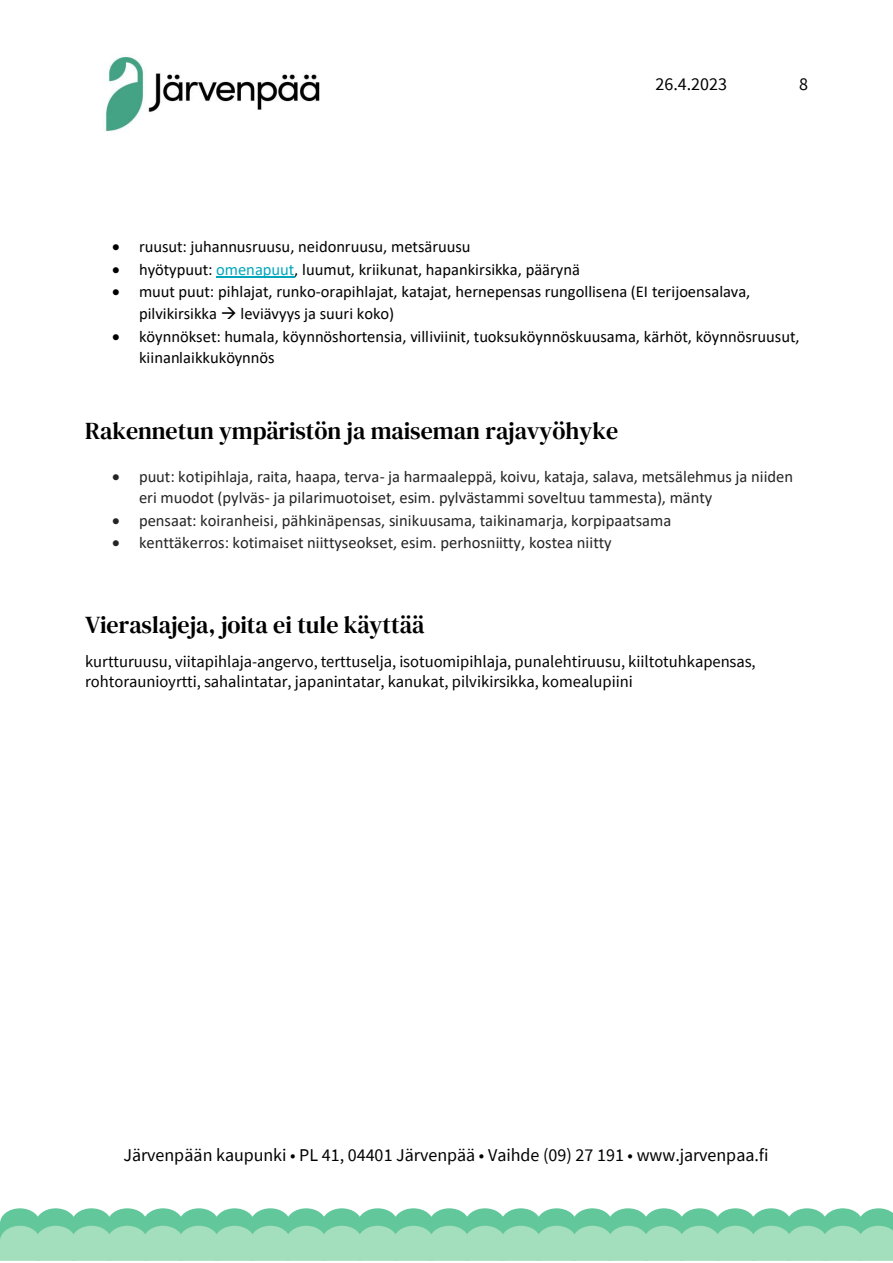
<style>
.page{position:relative;width:893px;height:1263px;background:#fff}
.page>*{position:absolute;margin:0;border:0;box-sizing:border-box;transform-origin:0 0}
.t1{font:24.15px "DM Serif Text";letter-spacing:-.005em;color:#000}
.t2{font:18px "Source Sans Pro";color:#000}
.t3{font:16.5px/21.6px "Calibri";color:#000}
.t4{font:16.5px/21.6px "Calibri";color:#242424}
.t5{font:16.5px/20.9px "Source Sans Pro";color:#000}
.s1{color:#00a7bc}
</style>
<div class="page">
<img style="left:105px;top:56px;width:215px;height:76px">
<svg style="left:0;top:1208px;width:893px;height:53px;background:#92d8b5"></svg>
<hr style="left:216px;top:277px;width:78px;height:1px;background:#00a7bc">
<p class="t2" style="left:655px;top:72px;width:73px">26.4.2023</p>
<p class="t2" style="left:799px;top:72px;width:10px">8</p>
<p class="t3" style="left:112px;top:237px;width:360px">• ruusut: juhannusruusu, neidonruusu, metsäruusu</p>
<p class="t3" style="left:112px;top:260px;width:469px">• hyötypuut: <span class="s1">omenapuut</span>, luumut, kriikunat, hapankirsikka, päärynä</p>
<p class="t3" style="left:139px;top:282px;width:613px;text-indent:-27px">• muut puut: pihlajat, runko-orapihlajat, katajat, hernepensas rungollisena (EI terijoensalava, pilvikirsikka → leviävyys ja suuri koko)</p>
<p class="t3" style="left:139px;top:327px;width:662px;text-indent:-27px">• köynnökset: humala, köynnöshortensia, villiviinit, tuoksuköynnöskuusama, kärhöt, köynnösruusut, kiinanlaikkuköynnös</p>
<h1 class="t1" style="left:85px;top:414px;width:535px">Rakennetun ympäristön ja maiseman rajavyöhyke</h1>
<p class="t4" style="left:139px;top:467px;width:656px;text-indent:-27px">• puut: kotipihlaja, raita, haapa, terva- ja harmaaleppä, koivu, kataja, salava, metsälehmus ja niiden eri muodot (pylväs- ja pilarimuotoiset, esim. pylvästammi soveltuu tammesta), mänty</p>
<p class="t4" style="left:112px;top:511px;width:561px">• pensaat: koiranheisi, pähkinäpensas, sinikuusama, taikinamarja, korpipaatsama</p>
<p class="t4" style="left:112px;top:534px;width:501px">• kenttäkerros: kotimaiset niittyseokset, esim. perhosniitty, kostea niitty</p>
<h1 class="t1" style="left:85px;top:608px;width:341px">Vieraslajeja, joita ei tule käyttää</h1>
<p class="t5" style="left:85px;top:650px;width:672px">kurtturuusu, viitapihlaja-angervo, terttuselja, isotuomipihlaja, punalehtiruusu, kiiltotuhkapensas, rohtoraunioyrtti, sahalintatar, japanintatar, kanukat, pilvikirsikka, komealupiini</p>
<p class="t2" style="left:124px;top:1143px;width:646px">Järvenpään kaupunki • PL 41, 04401 Järvenpää • Vaihde (09) 27 191 • www.jarvenpaa.fi</p>
</div>
